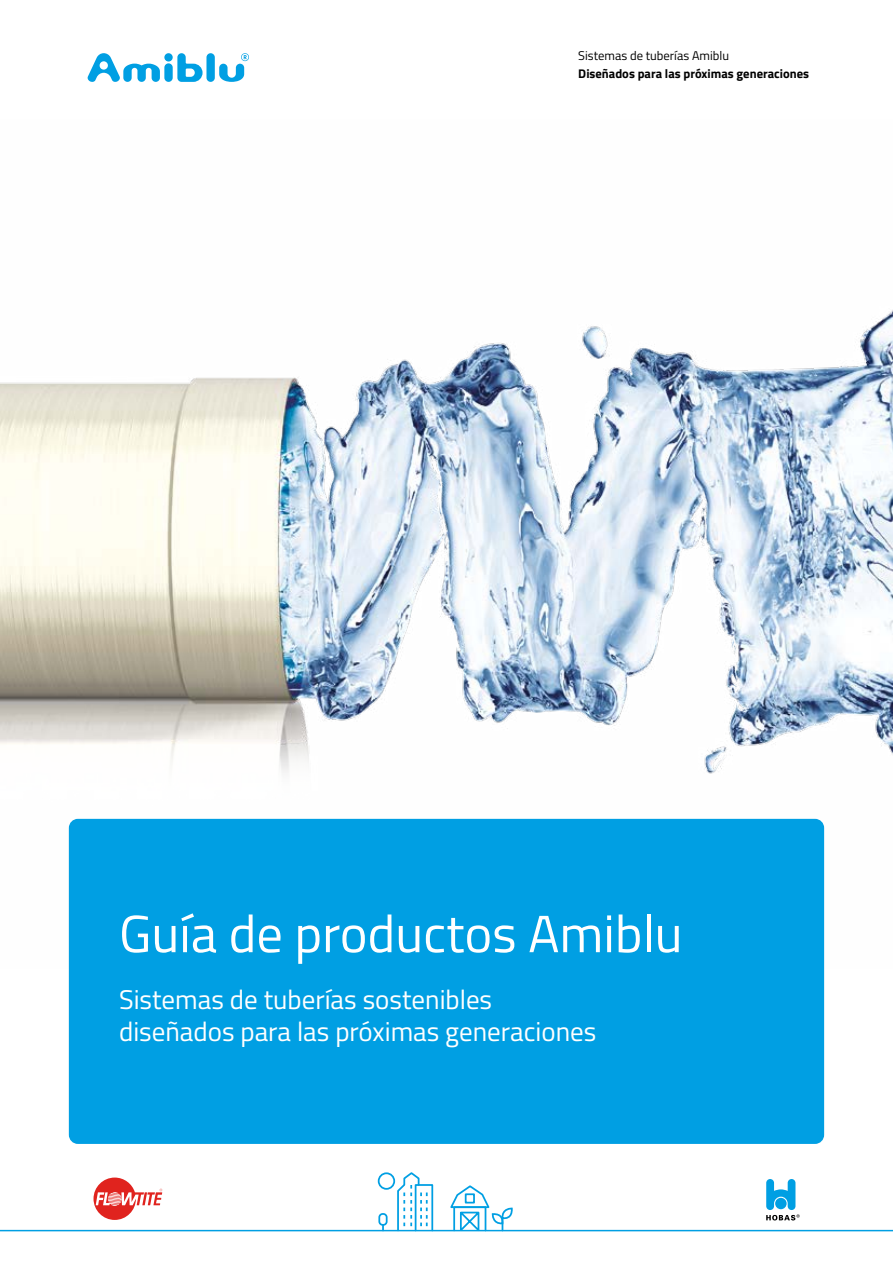
<style>
.page{position:relative;width:893px;height:1263px;background:#fff}
.page>*{position:absolute;margin:0;border:0;box-sizing:border-box;transform-origin:0 0}
.t1{font:52.5px "Titillium Web";color:#fff}
.Subtitle{font:27px "Titillium Web";color:#fff}
.t2{font:700 12.6px "Titillium Web";color:#000}
.t3{font:12.6px "Titillium Web";color:#000}
</style>
<div class="page">
<img style="left:0;top:310px;width:893px;height:659px">
<div style="left:69px;top:819px;width:755px;height:325px;background:#009fe3;border-radius:9px"></div>
<div style="left:206px;top:53px;width:9px;height:29px;background:#009fe3;border-radius:4px"></div>
<div style="left:164px;top:53px;width:9px;height:9px;background:#009fe3;border-radius:50%"></div>
<div style="left:164px;top:63px;width:9px;height:19px;background:#009fe3;border-radius:4px"></div>
<svg style="left:177px;top:53px;width:26px;height:29px"></svg>
<svg style="left:88px;top:53px;width:72px;height:29px"></svg>
<svg style="left:219px;top:53px;width:30px;height:29px"></svg>
<hr style="left:0;top:1230px;width:893px;height:1px;background:#009fe3">
<div style="left:378px;top:1213px;width:10px;height:13px;border:2px solid #009fe3;border-radius:3px"></div>
<div style="left:415px;top:1184px;width:18px;height:47px;border:2px solid #009fe3"></div>
<svg style="left:396px;top:1172px;width:32px;height:60px"></svg>
<div style="left:378px;top:1172px;width:17px;height:18px;border:2px solid #009fe3;border-radius:50%"></div>
<svg style="left:448px;top:1185px;width:66px;height:47px"></svg>
<svg style="left:94px;top:1177px;width:68px;height:43px"></svg>
<svg style="left:766px;top:1179px;width:34px;height:41px"></svg>
<p class="t3" style="left:578px;top:47px;width:152px">Sistemas de tuberías Amiblu</p>
<p class="t2" style="left:578px;top:64px;width:232px">Diseñados para las próximas generaciones</p>
<p class="t1" style="left:119px;top:895px;width:565px">Guía de productos Amiblu</p>
<p class="Subtitle" style="left:119px;top:979px;width:375px">Sistemas de tuberías sostenibles</p>
<p class="Subtitle" style="left:119px;top:1012px;width:479px">diseñados para las próximas generaciones</p>
</div>
